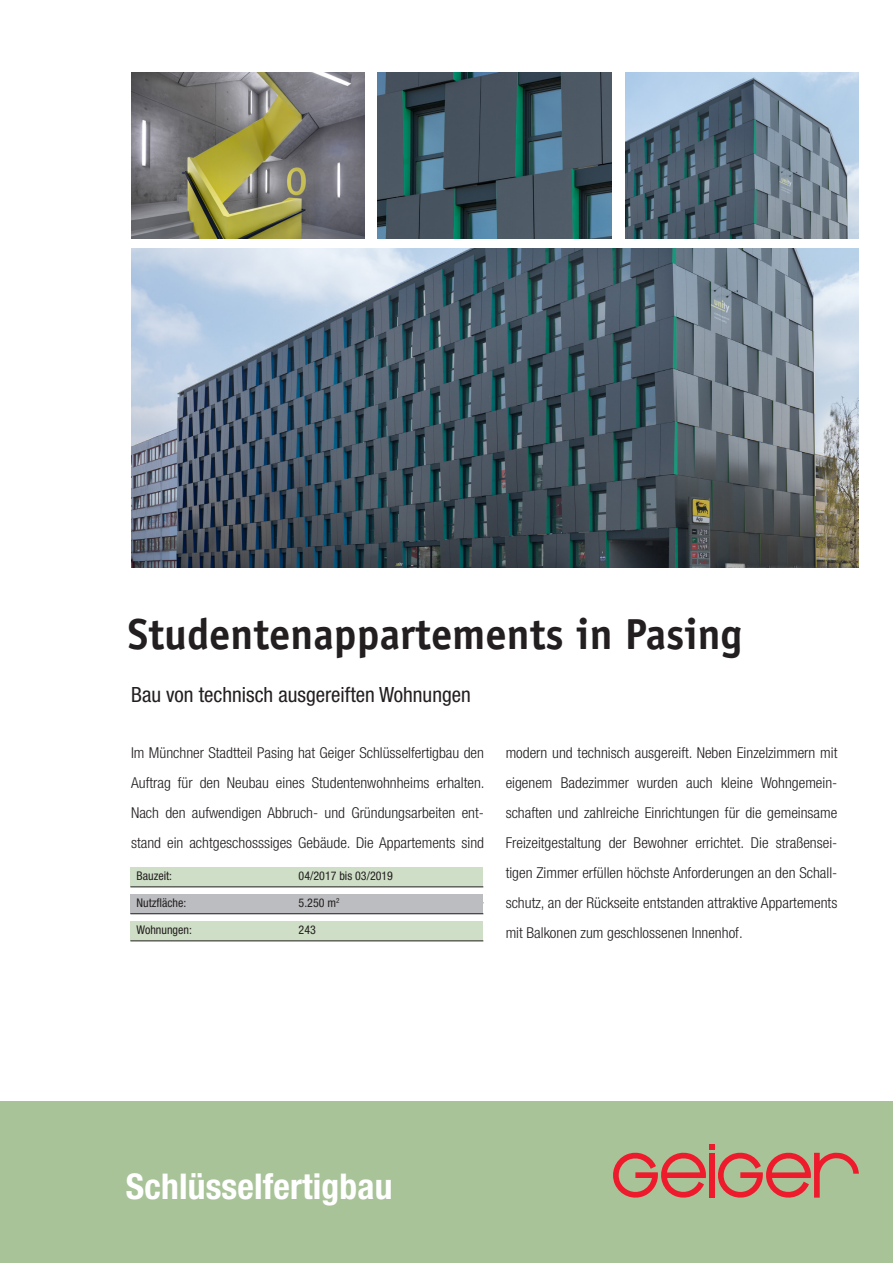
<style>
.page{position:relative;width:893px;height:1263px;background:#fff}
.page>*{position:absolute;margin:0;border:0;box-sizing:border-box;transform-origin:0 0}
.t1{font:700 43.5px "Officina Sans";color:#231f20}
.t2{font:700 condensed 35.55px "Helvetica Neue";letter-spacing:.005em;color:#fff}
.t3{font:condensed 21px "Helvetica Neue";color:#231f20}
.t4{font:300 condensed 15px/30px "Helvetica Neue";color:#231f20;text-align:justify}
.t5{font:condensed 12px "Helvetica Neue";color:#231f20}
</style>
<div class="page">
<div style="left:0;top:1101px;width:893px;height:162px;background:#a9c399"></div>
<svg style="left:613px;top:1144px;width:246px;height:54px"></svg>
<div style="left:130px;top:921px;width:353px;height:20px;background:#cfdec6"></div>
<hr style="left:130px;top:940px;width:353px;height:1px;background:#231f20">
<img style="left:378px;top:72px;width:234px;height:166px">
<img style="left:131px;top:72px;width:234px;height:166px">
<img style="left:625px;top:72px;width:234px;height:166px">
<img style="left:131px;top:249px;width:727px;height:319px">
<div style="left:130px;top:894px;width:353px;height:20px;background:#bcbdc0"></div>
<hr style="left:130px;top:913px;width:353px;height:1px;background:#231f20">
<div style="left:130px;top:867px;width:353px;height:20px;background:#cfdec6"></div>
<hr style="left:130px;top:886px;width:353px;height:1px;background:#231f20">
<p class="t1" style="left:128px;top:607px;width:616px">Studentenappartements in Pasing</p>
<p class="t3" style="left:131px;top:682px;width:341px">Bau von technisch ausgereiften Wohnungen</p>
<p class="t4" style="left:131px;top:738px;width:355px">Im Münchner Stadtteil Pasing hat Geiger Schlüsselfertigbau den Auftrag für den Neubau eines Studentenwohnheims erhalten.<br>Nach den aufwendigen Abbruch- und Gründungsarbeiten ent&shy;stand ein achtgeschosssiges Gebäude. Die Appartements sind</p>
<p class="t5" style="left:137px;top:869px;width:37px">Bauzeit:</p>
<p class="t5" style="left:299px;top:869px;width:96px">04/2017 bis 03/2019</p>
<p class="t5" style="left:137px;top:896px;width:51px">Nutzfläche:</p>
<p class="t5" style="left:299px;top:896px;width:42px">5.250 m<sup>2</sup></p>
<p class="t5" style="left:137px;top:923px;width:57px">Wohnungen:</p>
<p class="t5" style="left:299px;top:923px;width:19px">243</p>
<p class="t4" style="left:506px;top:738px;width:333px">modern und technisch ausgereift. Neben Einzelzimmern mit eigenem Badezimmer wurden auch kleine Wohngemein&shy;schaften und zahlreiche Einrichtungen für die gemeinsame Freizeitgestaltung der Bewohner errichtet. Die straßensei&shy;tigen Zimmer erfüllen höchste Anforderungen an den Schall&shy;schutz, an der Rückseite entstanden attraktive Appartements mit Balkonen zum geschlossenen Innenhof.</p>
<p class="t2" style="left:126px;top:1165px;width:268px">Schlüsselfertigbau</p>
</div>
